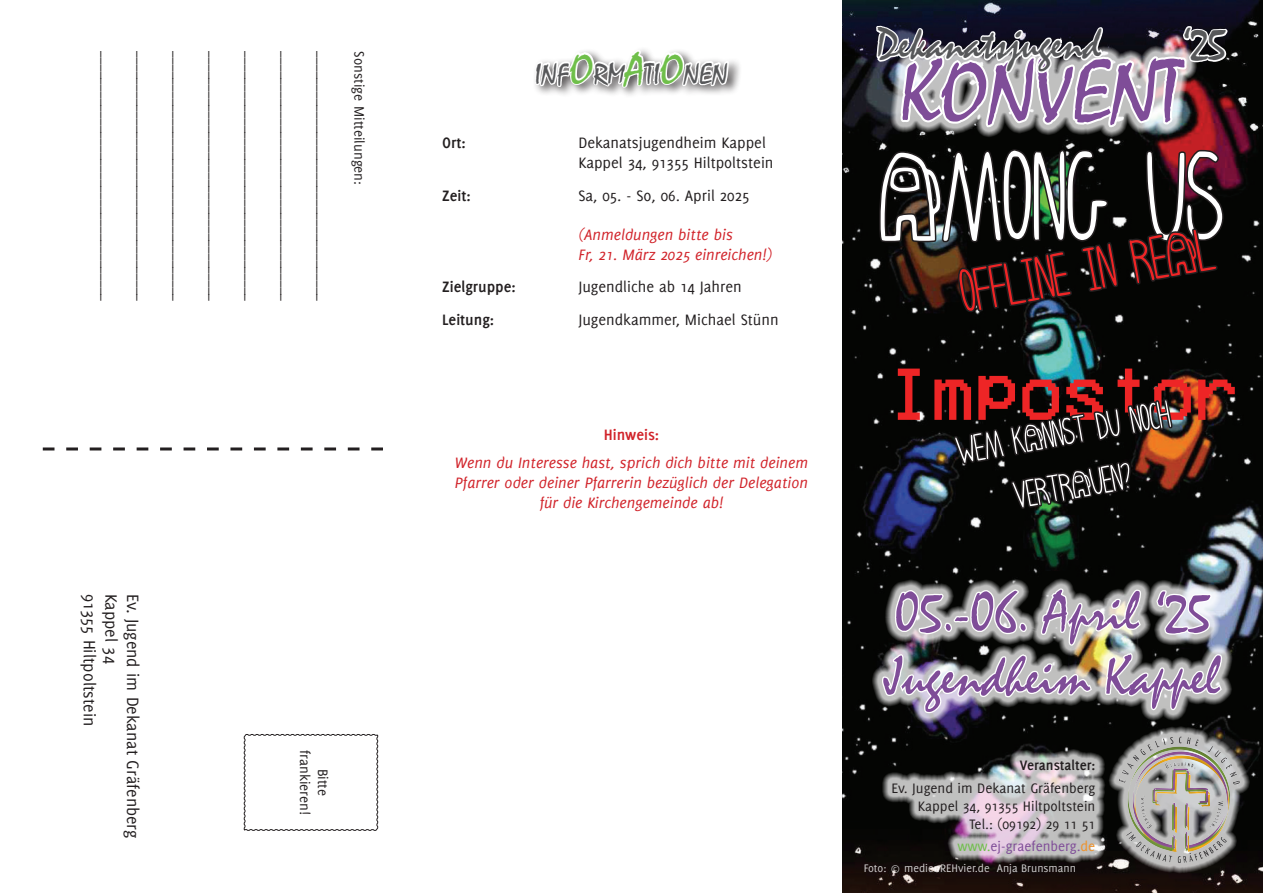
<style>
.page{position:relative;width:1263px;height:893px;background:#fff}
.page>*{position:absolute;margin:0;border:0;box-sizing:border-box;transform-origin:0 0}
.t1{font:150px "Impostograph";color:#fff}
.t2{font:90px "Mistral";color:#7f4d98}
.t3{font:75px "VCROSD Mono";color:#ee2526}
.t4{font:72px "Impostograph";color:#ee2526}
.t5{font:57px/64.5px "Mistral";color:#7f4d98}
.t6{font:45px/54px "Impostograph";color:#fff;text-align:center}
.t7{font:45px "Mistral";color:#57585a}
.t8{font:30px "Mistral";color:#57585a}
.t9{font:18px "Delicious";color:#231f20}
.t10{font:italic 16.5px/19.8px "Delicious";color:#d1232a}
.t11{font:16.5px/19.8px "Delicious";color:#231f20}
.t12{font:700 16.5px "Delicious";color:#231f20}
.t13{font:700 16.5px "Delicious";color:#d1232a}
.t14{font:15px/18px "Delicious";color:#231f20;text-align:center}
.t15{font:15px "Delicious";color:#7f4d98}
.t16{font:700 15px "Delicious";color:#231f20}
.t17{font:12px "Delicious";color:#fff}
.s1{font-size:45px;color:#6fbf4a}
.s2{color:#6fbf4a}
.s3{color:#ef9129}
</style>
<div class="page">
<img style="left:842px;top:0;width:421px;height:893px">
<svg style="left:243px;top:734px;width:135px;height:97px"></svg>
<svg style="left:43px;top:447px;width:340px;height:3px"></svg>
<div style="left:1108px;top:726px;width:142px;height:147px;background:#fff;opacity:.75"></div>
<div style="left:1117px;top:735px;width:125px;height:129px;background:#231f20;opacity:.5"></div>
<div style="left:885px;top:578px;width:337px;height:78px;background:#fff;opacity:.75"></div>
<div style="left:872px;top:643px;width:361px;height:81px;background:#fff;opacity:.75"></div>
<svg style="left:880px;top:586px;width:344px;height:129px"></svg>
<div style="left:882px;top:749px;width:223px;height:115px;background:#fff;opacity:.75"></div>
<div style="left:532px;top:46px;width:210px;height:53px;background:#231f20;opacity:.75"></div>
<svg style="left:533px;top:46px;width:197px;height:53px"></svg>
<svg style="left:875px;top:6px;width:355px;height:567px;background:#312f30"></svg>
<p class="t14" style="left:117px;top:51px;width:251px;rotate:90deg">_____________________________________</p>
<p class="t14" style="left:153px;top:51px;width:251px;rotate:90deg">_____________________________________</p>
<p class="t14" style="left:189px;top:51px;width:251px;rotate:90deg">_____________________________________</p>
<p class="t14" style="left:225px;top:51px;width:251px;rotate:90deg">_____________________________________</p>
<p class="t14" style="left:261px;top:51px;width:251px;rotate:90deg">_____________________________________</p>
<p class="t14" style="left:297px;top:51px;width:251px;rotate:90deg">_____________________________________</p>
<p class="t14" style="left:333px;top:51px;width:251px;rotate:90deg">_____________________________________</p>
<p class="t14" style="left:369px;top:51px;width:135px;rotate:90deg">Sonstige Mitteilungen:</p>
<p class="t9" style="left:100px;top:594px;width:134px;rotate:90deg">91355 Hiltpoltstein</p>
<p class="t9" style="left:121px;top:594px;width:72px;rotate:90deg">Kappel 34</p>
<p class="t9" style="left:143px;top:594px;width:246px;rotate:90deg">Ev. Jugend im Dekanat Gräfenberg</p>
<p class="t14" style="left:332px;top:750px;width:67px;rotate:90deg">Bitte frankieren!</p>
<h3 class="t8" style="left:535px;top:56px;width:192px">Inf<span class="s1">o</span>rm<span class="s1">a</span>ti<span class="s1">o</span>nen</h3>
<p class="t12" style="left:442px;top:133px;width:25px">Ort:</p>
<p class="t11" style="left:578px;top:133px;width:197px">Dekanatsjugendheim Kappel<br>Kappel 34, 91355 Hiltpoltstein</p>
<p class="t12" style="left:442px;top:186px;width:30px">Zeit:</p>
<p class="t11" style="left:578px;top:185px;width:173px">Sa, 05. - So, 06. April 2025</p>
<p class="t10" style="left:578px;top:225px;width:195px">(Anmeldungen bitte bis<br>Fr, 21. März 2025 einreichen!)</p>
<p class="t12" style="left:442px;top:278px;width:75px">Zielgruppe:</p>
<p class="t11" style="left:578px;top:277px;width:165px">Jugendliche ab 14 Jahren</p>
<p class="t12" style="left:442px;top:310px;width:53px">Leitung:</p>
<p class="t11" style="left:578px;top:310px;width:202px">Jugendkammer, Michael Stünn</p>
<p class="t13" style="left:604px;top:425px;width:57px">Hinweis:</p>
<p class="t10" style="left:455px;top:453px;width:355px;text-align:center">Wenn du Interesse hast, sprich dich bitte mit deinem<br>Pfarrer oder deiner Pfarrerin bezüglich der Delegation für die Kirchengemeinde ab!</p>
<h3 class="t7" style="left:876px;top:17px;width:226px">Dekanatsjugend</h3>
<h3 class="t7" style="left:1181px;top:17px;width:47px">‘25</h3>
<h2 class="t2" style="left:900px;top:39px;width:284px">kONVenT</h2>
<h1 class="t1" style="left:879px;top:117px;width:346px">AMONG US</h1>
<h3 class="t4" style="left:954px;top:254px;width:258px;rotate:-10deg">OFFLINE IN REAL</h3>
<h3 class="t3" style="left:887px;top:358px;width:353px">Impostor</h3>
<h3 class="t6" style="left:953px;top:427px;width:217px;rotate:-10deg">WEM KANNST DU NOCH<br>VERTRA UEN?</h3>
<h3 class="t5" style="left:885px;top:581px;width:338px">05.-06. April ‘25<br>Jugendheim Kappel</h3>
<p class="t16" style="left:1020px;top:757px;width:77px">Veranstalter:</p>
<p class="t14" style="left:891px;top:778px;width:205px;text-align:right">Ev. Jugend im Dekanat Gräfenberg<br>Kappel 34, 91355 Hiltpoltstein<br>Tel.: (09192) 29 11 51</p>
<p class="t15" style="left:957px;top:837px;width:140px"><span class="s2">www.</span>ej-graefenberg.<span class="s3">de</span></p>
<p class="t17" style="left:863px;top:861px;width:214px">Foto: © medienREHvier.de Anja Brunsmann</p>
</div>
